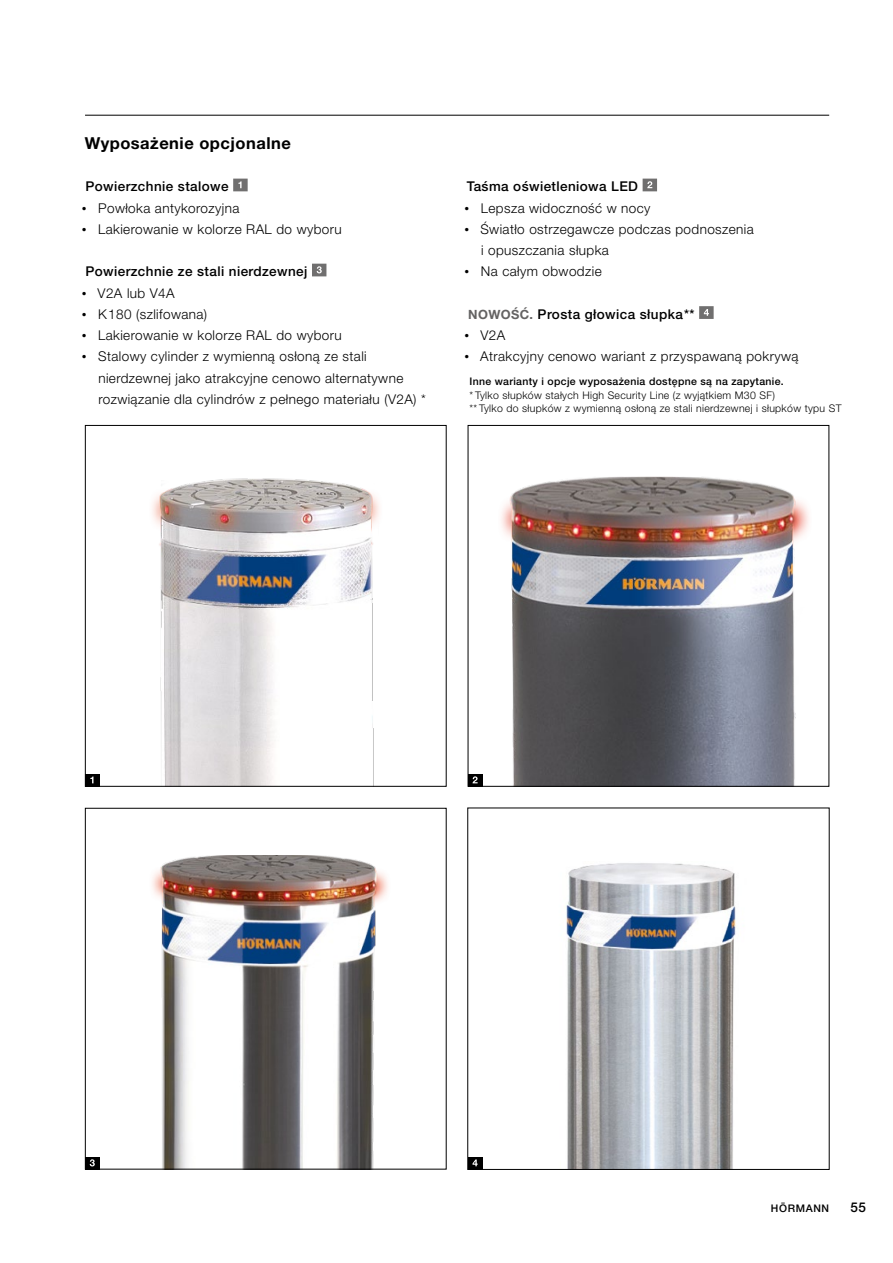
<style>
.page{position:relative;width:893px;height:1263px;background:#fff}
.page>*{position:absolute;margin:0;border:0;box-sizing:border-box;transform-origin:0 0}
.t1{font:700 16.5px "Hoermann Helvetica Neue";letter-spacing:.03em;color:#000}
.t2{font:300 13.5px/21.3px "Hoermann Helvetica Neue";letter-spacing:.03em;color:#000}
.t3{font:500 13.5px "Hoermann Helvetica Neue";letter-spacing:.03em;color:#000}
.t4{font:300 10.5px/13.5px "Hoermann Helvetica Neue";letter-spacing:.03em;color:#000}
.t5{font:500 10.5px "Hoermann Helvetica Neue";letter-spacing:.03em;color:#000}
.t6{font:500 10.5px "Hoermann Helvetica Neue";letter-spacing:.06em;color:#000}
.s1{font-family:"Times New Roman";font-weight:400}
.s2{font-weight:700;font-size:12.75px;color:#646363}
</style>
<div class="page">
<img style="left:482px;top:863px;width:254px;height:304px">
<svg style="left:233px;top:179px;width:15px;height:12px"></svg>
<svg style="left:312px;top:264px;width:14px;height:12px"></svg>
<svg style="left:643px;top:179px;width:14px;height:12px"></svg>
<svg style="left:699px;top:306px;width:15px;height:13px"></svg>
<img style="left:99px;top:856px;width:289px;height:311px">
<div style="left:85px;top:808px;width:361px;height:361px;border:1px solid #000"></div>
<img style="left:152px;top:478px;width:228px;height:306px">
<div style="left:85px;top:425px;width:361px;height:361px;border:1px solid #000"></div>
<img style="left:482px;top:476px;width:327px;height:308px">
<svg style="left:85px;top:774px;width:15px;height:12px"></svg>
<div style="left:468px;top:774px;width:14px;height:12px;background:#000"></div>
<svg style="left:473px;top:776px;width:5px;height:7px"></svg>
<div style="left:85px;top:1157px;width:14px;height:12px;background:#000"></div>
<svg style="left:90px;top:1159px;width:5px;height:7px"></svg>
<div style="left:468px;top:1157px;width:14px;height:12px;background:#000"></div>
<svg style="left:472px;top:1159px;width:6px;height:7px"></svg>
<hr style="left:85px;top:115px;width:744px;height:1px;background:#000">
<p class="t1" style="left:85px;top:131px;width:208px">Wyposażenie opcjonalne</p>
<p class="t3" style="left:85px;top:177px;width:145px">Powierzchnie stalowe</p>
<p class="t2" style="left:82px;top:196px;width:159px"><span class="s1">•</span> Powłoka antykorozyjna</p>
<p class="t2" style="left:82px;top:218px;width:261px"><span class="s1">•</span> Lakierowanie w kolorze RAL do wyboru</p>
<p class="t3" style="left:85px;top:262px;width:224px">Powierzchnie ze stali nierdzewnej</p>
<p class="t2" style="left:82px;top:281px;width:94px"><span class="s1">•</span> V2A lub V4A</p>
<p class="t2" style="left:82px;top:303px;width:127px"><span class="s1">•</span> K180 (szlifowana)</p>
<p class="t2" style="left:82px;top:324px;width:261px"><span class="s1">•</span> Lakierowanie w kolorze RAL do wyboru</p>
<p class="t2" style="left:98px;top:345px;width:329px;text-indent:-17px"><span class="s1">•</span> Stalowy cylinder z wymienną osłoną ze stali nierdzewnej jako atrakcyjne cenowo alternatywne rozwiązanie dla cylindrów z pełnego materiału (V2A) *</p>
<p class="t3" style="left:467px;top:177px;width:173px">Taśma oświetleniowa LED</p>
<p class="t2" style="left:464px;top:196px;width:187px"><span class="s1">•</span> Lepsza widoczność w nocy</p>
<p class="t2" style="left:481px;top:218px;width:274px;text-indent:-17px"><span class="s1">•</span> Światło ostrzegawcze podczas podnoszenia i opuszczania słupka</p>
<p class="t2" style="left:464px;top:260px;width:139px"><span class="s1">•</span> Na całym obwodzie</p>
<p class="t3" style="left:468px;top:305px;width:228px"><span class="s2">NOWOŚĆ.</span> Prosta głowica słupka**</p>
<p class="t2" style="left:464px;top:324px;width:42px"><span class="s1">•</span> V2A</p>
<p class="t2" style="left:464px;top:345px;width:335px"><span class="s1">•</span> Atrakcyjny cenowo wariant z przyspawaną pokrywą</p>
<p class="t5" style="left:469px;top:374px;width:316px">Inne warianty i opcje wyposażenia dostępne są na zapytanie.</p>
<p class="t4" style="left:469px;top:387px;width:374px">* Tylko słupków stałych High Security Line (z wyjątkiem M30 SF)<br>** Tylko do słupków z wymienną osłoną ze stali nierdzewnej i słupków typu ST</p>
<p class="t6" style="left:771px;top:1201px;width:60px">HÖRMANN</p>
<p class="t3" style="left:850px;top:1198px;width:17px">55</p>
</div>
